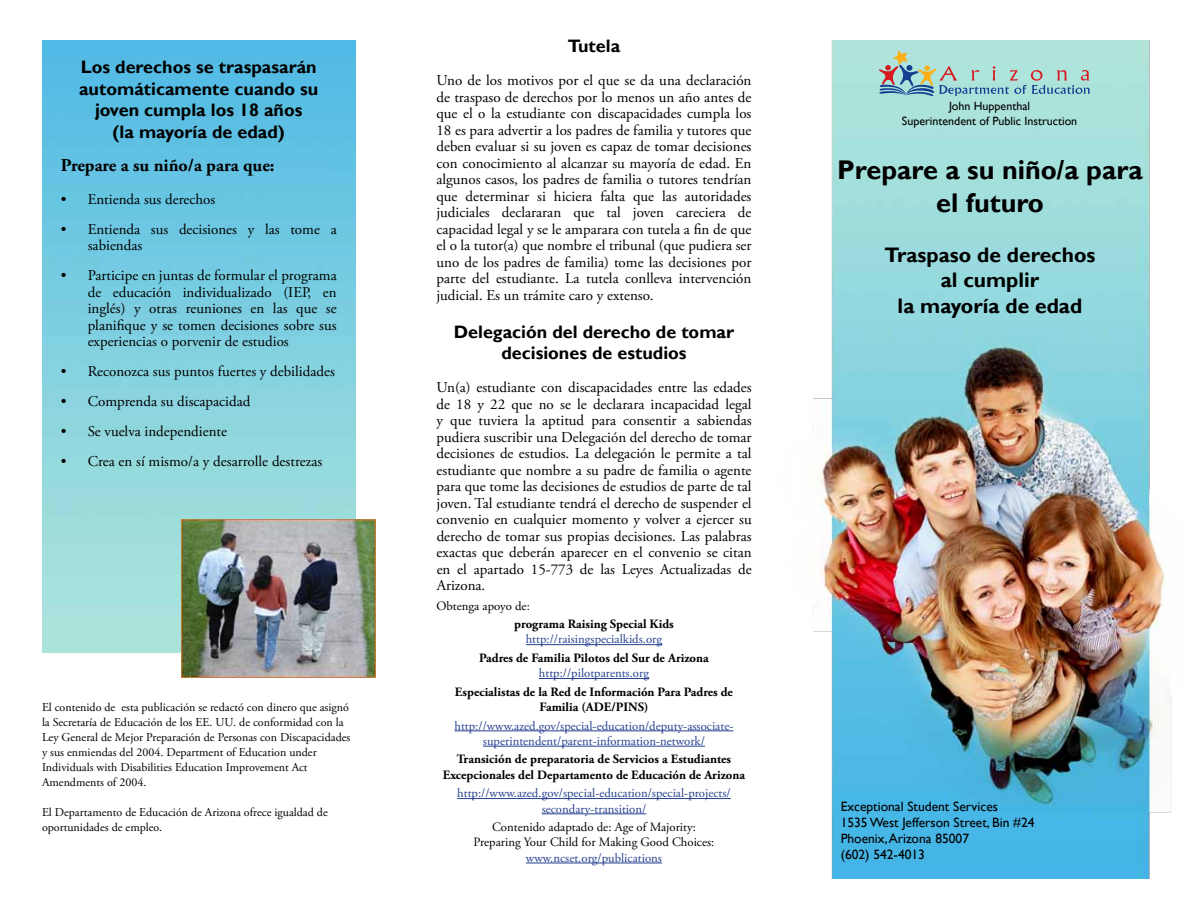
<style>
.page{position:relative;width:1188px;height:918px;background:#fff}
.page>*{position:absolute;margin:0;border:0;box-sizing:border-box;transform-origin:0 0}
.t1{font:700 27px/32.4px "Gill Sans";color:#000;text-align:center}
.t2{font:700 21px/25.2px "Gill Sans";color:#000;text-align:center}
.t3{font:700 18px/21.6px "Gill Sans";color:#000;text-align:center}
.t4{font:700 18px "Adobe Garamond Pro";color:#000}
.t5{font:15px/16.5px "Adobe Garamond Pro";color:#000;text-align:justify}
.t6{font:13.5px/16.2px "Gill Sans";color:#000}
.t7{font:12.75px/15.3px "Adobe Garamond Pro";color:#25408f;text-align:center}
.t8{font:700 12.75px/15.3px "Adobe Garamond Pro";color:#000;text-align:center}
.t9{font:12.75px/15.3px "Adobe Garamond Pro";color:#000;text-align:center}
.t10{font:12px/15px "Adobe Garamond Pro";color:#000}
.t11{font:12px/14.4px "Gill Sans";color:#000;text-align:center}
</style>
<div class="page">
<img style="left:813px;top:40px;width:359px;height:838px">
<img style="left:42px;top:40px;width:314px;height:613px">
<img style="left:182px;top:519px;width:193px;height:159px">
<svg style="left:879px;top:50px;width:211px;height:47px;background:#a4cbc8"></svg>
<hr style="left:526px;top:644px;width:136px;height:1px;background:#25408f">
<hr style="left:539px;top:678px;width:110px;height:1px;background:#25408f">
<hr style="left:454px;top:731px;width:280px;height:1px;background:#25408f">
<hr style="left:483px;top:746px;width:222px;height:1px;background:#25408f">
<hr style="left:457px;top:798px;width:274px;height:1px;background:#25408f">
<hr style="left:542px;top:814px;width:104px;height:1px;background:#25408f">
<hr style="left:526px;top:863px;width:136px;height:1px;background:#25408f">
<p class="t3" style="left:79px;top:57px;width:241px">Los derechos se traspasarán automáticamente cuando su joven cumpla los 18 años<br>(la mayoría de edad)</p>
<p class="t4" style="left:61px;top:155px;width:215px">Prepare a su niño/a para que:</p>
<p class="t5" style="left:61px;top:192px;width:156px">• Entienda sus derechos</p>
<p class="t5" style="left:88px;top:222px;width:250px;text-indent:-27px">• Entienda sus decisiones y las tome a sabiendas</p>
<p class="t5" style="left:88px;top:268px;width:251px;text-indent:-27px">• Participe en juntas de formular el programa de educación individualizado (IEP, en inglés) y otras reuniones en las que se planifique y se tomen decisiones sobre sus experiencias o porvenir de estudios</p>
<p class="t5" style="left:61px;top:364px;width:276px">• Reconozca sus puntos fuertes y debilidades</p>
<p class="t5" style="left:61px;top:394px;width:191px">• Comprenda su discapacidad</p>
<p class="t5" style="left:61px;top:424px;width:168px">• Se vuelva independiente</p>
<p class="t5" style="left:61px;top:454px;width:263px">• Crea en sí mismo/a y desarrolle destrezas</p>
<p class="t3" style="left:568px;top:36px;width:54px">Tutela</p>
<p class="t5" style="left:436px;top:73px;width:317px">Uno de los motivos por el que se da una declaración de traspaso de derechos por lo menos un año antes de que el o la estudiante con discapacidades cumpla los 18 es para advertir a los padres de familia y tutores que deben evaluar si su joven es capaz de tomar decisiones con conocimiento al alcanzar su mayoría de edad. En algunos casos, los padres de familia o tutores tendrían que determinar si hiciera falta que las autoridades judiciales declararan que tal joven careciera de capacidad legal y se le amparara con tutela a fin de que el o la tutor(a) que nombre el tribunal (que pudiera ser uno de los padres de familia) tome las decisiones por parte del estudiante. La tutela conlleva intervención judicial. Es un trámite caro y extenso.</p>
<p class="t3" style="left:454px;top:321px;width:282px">Delegación del derecho de tomar decisiones de estudios</p>
<p class="t5" style="left:436px;top:380px;width:317px">Un(a) estudiante con discapacidades entre las edades de 18 y 22 que no se le declarara incapacidad legal y que tuviera la aptitud para consentir a sabiendas pudiera suscribir una Delegación del derecho de tomar decisiones de estudios. La delegación le permite a tal estudiante que nombre a su padre de familia o agente para que tome las decisiones de estudios de parte de tal joven. Tal estudiante tendrá el derecho de suspender el convenio en cualquier momento y volver a ejercer su derecho de tomar sus propias decisiones. Las palabras exactas que deberán aparecer en el convenio se citan en el apartado 15-773 de las Leyes Actualizadas de Arizona.</p>
<p class="t11" style="left:902px;top:99px;width:177px">John Huppenthal<br>Superintendent of Public Instruction</p>
<h1 class="t1" style="left:837px;top:155px;width:307px">Prepare a su niño/a para el futuro</h1>
<h2 class="t2" style="left:885px;top:243px;width:212px">Traspaso de derechos al cumplir<br>la mayoría de edad</h2>
<p class="t9" style="left:436px;top:598px;width:95px">Obtenga apoyo de:</p>
<p class="t8" style="left:514px;top:617px;width:161px">programa Raising Special Kids</p>
<p class="t7" style="left:526px;top:632px;width:138px">http://raisingspecialkids.org</p>
<p class="t8" style="left:479px;top:650px;width:231px">Padres de Familia Pilotos del Sur de Arizona</p>
<p class="t7" style="left:539px;top:666px;width:112px">http://pilotparents.org</p>
<p class="t8" style="left:455px;top:684px;width:280px">Especialistas de la Red de Información Para Padres de<br>Familia (ADE/PINS)</p>
<p class="t7" style="left:454px;top:718px;width:281px">http://www.azed.gov/special-education/deputy-associate&shy;superintendent/parent-information-network/</p>
<p class="t8" style="left:443px;top:752px;width:304px">Transición de preparatoria de Servicios a Estudiantes<br>Excepcionales del Departamento de Educación de Arizona</p>
<p class="t7" style="left:457px;top:786px;width:275px">http://www.azed.gov/special-education/special-projects/ secondary-transition/</p>
<p class="t9" style="left:474px;top:820px;width:242px">Contenido adaptado de: Age of Majority:<br>Preparing Your Child for Making Good Choices:</p>
<p class="t7" style="left:526px;top:850px;width:138px">www.ncset.org/publications</p>
<p class="t10" style="left:42px;top:700px;width:310px">El contenido de esta publicación se redactó con dinero que asignó la Secretaría de Educación de los EE. UU. de conformidad con la Ley General de Mejor Preparación de Personas con Discapacidades y sus enmiendas del 2004. Department of Education under Individuals with Disabilities Education Improvement Act Amendments of 2004.</p>
<p class="t10" style="left:42px;top:805px;width:287px">El Departamento de Educación de Arizona ofrece igualdad de oportunidades de empleo.</p>
<p class="t6" style="left:841px;top:798px;width:195px">Exceptional Student Services<br>1535 West Jefferson Street, Bin #24<br>Phoenix, Arizona 85007<br>(602) 542-4013</p>
</div>
